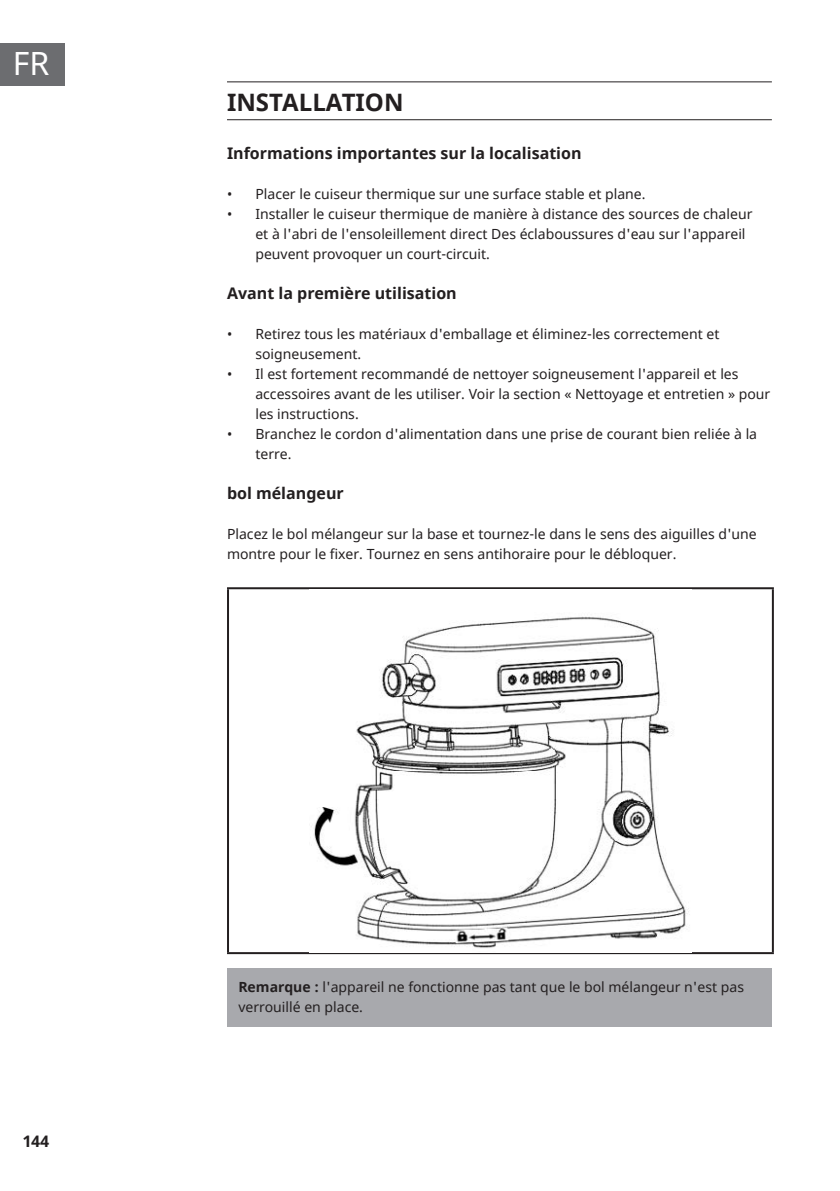
<style>
.page{position:relative;width:840px;height:1191px;background:#fff}
.page>*{position:absolute;margin:0;border:0;box-sizing:border-box;transform-origin:0 0}
.t1{font:32px "Noto Sans";color:#fff}
.Super_Headline{font:700 24px "Noto Sans";color:#231f20}
.Headline{font:700 16px "Noto Sans";color:#231f20}
.Base_Text{font:700 16px "Noto Sans";color:#231f20}
.Base_Text-2{font:14px/20px "Noto Sans";color:#231f20}
.Base_Text_HINWEIS_grau{font:14px/20px "Noto Sans";color:#231f20}
.s1{font-weight:700}
</style>
<div class="page">
<div style="left:0;top:43px;width:65px;height:42px;background:#6c6d70"></div>
<hr style="left:227px;top:81px;width:544px;height:1px;background:#231f20">
<hr style="left:227px;top:119px;width:544px;height:1px;background:#231f20">
<div style="left:227px;top:968px;width:544px;height:59px;background:#a8a9ad"></div>
<hr style="left:227px;top:587px;width:546px;height:2px;background:#231f20">
<hr style="left:227px;top:589px;width:2px;height:363px;background:#231f20">
<hr style="left:771px;top:589px;width:2px;height:363px;background:#231f20">
<hr style="left:227px;top:952px;width:546px;height:2px;background:#231f20">
<img style="left:310px;top:616px;width:379px;height:332px">
<h1 class="t1" style="left:13px;top:42px;width:38px">FR</h1>
<p class="Headline" style="left:23px;top:1130px;width:28px">144</p>
<p class="Super_Headline" style="left:227px;top:85px;width:178px">INSTALLATION</p>
<p class="Headline" style="left:227px;top:142px;width:356px">Informations importantes sur la localisation</p>
<p class="Base_Text-2" style="left:227px;top:184px;width:420px">• Placer le cuiseur thermique sur une surface stable et plane.</p>
<p class="Base_Text-2" style="left:255px;top:204px;width:498px;text-indent:-28px">• Installer le cuiseur thermique de manière à distance des sources de chaleur et à l'abri de l'ensoleillement direct Des éclaboussures d'eau sur l'appareil peuvent provoquer un court-circuit.</p>
<p class="Headline" style="left:227px;top:282px;width:231px">Avant la première utilisation</p>
<p class="Base_Text-2" style="left:255px;top:324px;width:465px;text-indent:-28px">• Retirez tous les matériaux d'emballage et éliminez-les correctement et soigneusement.</p>
<p class="Base_Text-2" style="left:255px;top:364px;width:516px;text-indent:-28px">• Il est fortement recommandé de nettoyer soigneusement l'appareil et les accessoires avant de les utiliser. Voir la section « Nettoyage et entretien » pour les instructions.</p>
<p class="Base_Text-2" style="left:255px;top:424px;width:503px;text-indent:-28px">• Branchez le cordon d'alimentation dans une prise de courant bien reliée à la terre.</p>
<p class="Base_Text" style="left:227px;top:482px;width:118px">bol mélangeur</p>
<p class="Base_Text-2" style="left:227px;top:524px;width:531px">Placez le bol mélangeur sur la base et tournez-le dans le sens des aiguilles d'une montre pour le fixer. Tournez en sens antihoraire pour le débloquer.</p>
<p class="Base_Text_HINWEIS_grau" style="left:238px;top:977px;width:507px"><span class="s1">Remarque :</span> l'appareil ne fonctionne pas tant que le bol mélangeur n'est pas verrouillé en place.</p>
</div>
